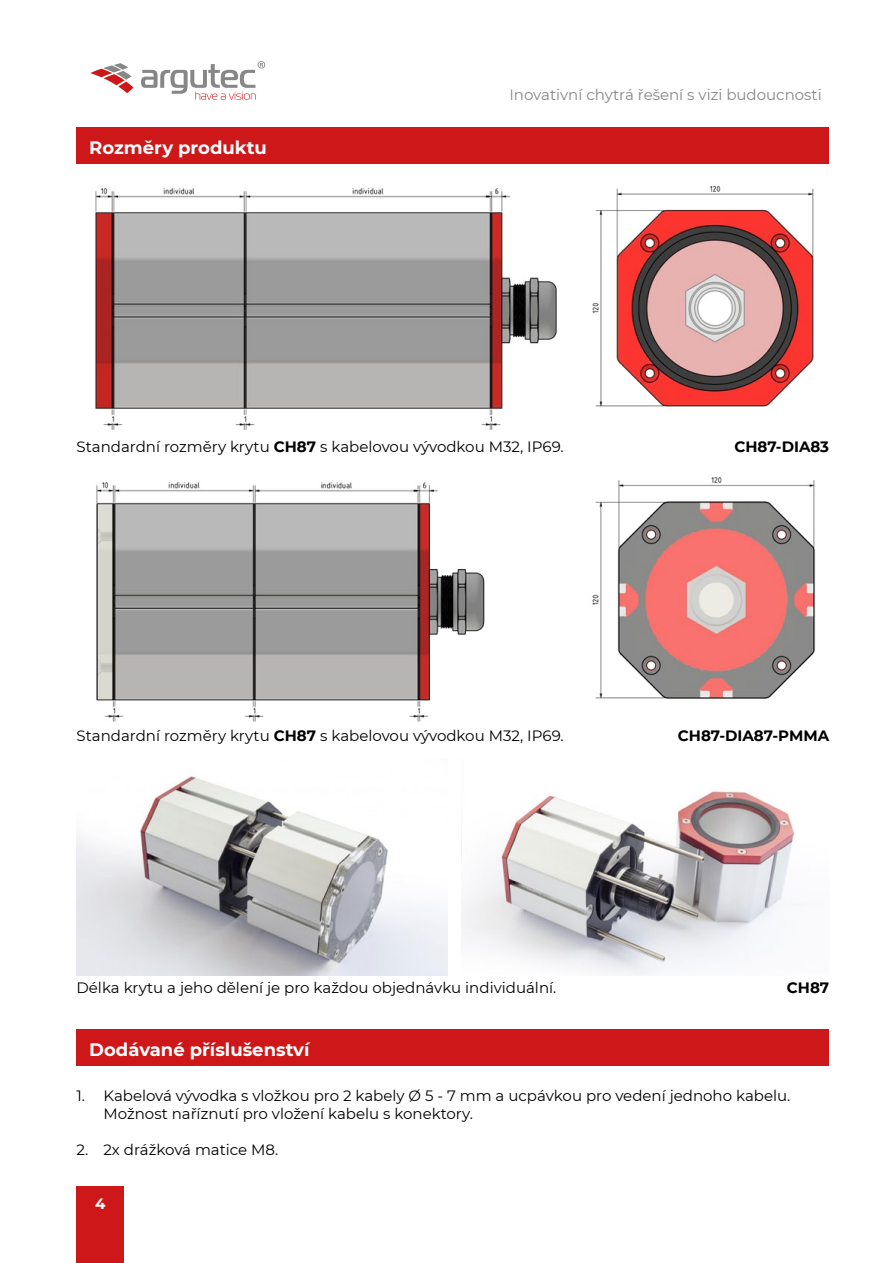
<style>
.page{position:relative;width:893px;height:1263px;background:#fff}
.page>*{position:absolute;margin:0;border:0;box-sizing:border-box;transform-origin:0 0}
.t1{font:700 18px "Montserrat";color:#fff}
.t2{font:15px/18px "Montserrat";color:#000}
.t3{font:15px "Montserrat";color:#878787}
.t4{font:700 15px "Montserrat";color:#000}
.t5{font:700 15px "Montserrat";color:#fff}
.s1{font-weight:700}
</style>
<div class="page">
<svg style="left:90px;top:63px;width:44px;height:30px"></svg>
<svg style="left:141px;top:61px;width:124px;height:39px"></svg>
<div style="left:77px;top:1186px;width:47px;height:77px;background:#cd1719"></div>
<div style="left:77px;top:128px;width:752px;height:36px;background:#cd1719"></div>
<div style="left:77px;top:1029px;width:752px;height:36px;background:#cd1719"></div>
<img style="left:95px;top:185px;width:719px;height:245px">
<img style="left:96px;top:477px;width:720px;height:245px">
<img style="left:77px;top:776px;width:371px;height:199px">
<img style="left:461px;top:791px;width:334px;height:183px">
<p class="t1" style="left:89px;top:135px;width:179px">Rozměry produktu</p>
<p class="t3" style="left:509px;top:84px;width:314px">Inovativní chytrá řešení s vizi budoucnosti</p>
<p class="t2" style="left:77px;top:437px;width:489px">Standardní rozměry krytu <span class="s1">CH87</span> s kabelovou vývodkou M32, IP69.</p>
<p class="t4" style="left:734px;top:436px;width:96px">CH87-DIA83</p>
<p class="t2" style="left:77px;top:726px;width:489px">Standardní rozměry krytu <span class="s1">CH87</span> s kabelovou vývodkou M32, IP69.</p>
<p class="t4" style="left:678px;top:724px;width:153px">CH87-DIA87-PMMA</p>
<p class="t2" style="left:77px;top:978px;width:481px">Délka krytu a jeho dělení je pro každou objednávku individuální.</p>
<p class="t4" style="left:787px;top:977px;width:44px">CH87</p>
<p class="t1" style="left:89px;top:1036px;width:222px">Dodávané příslušenství</p>
<p class="t2" style="left:104px;top:1086px;width:688px;text-indent:-27px">1. Kabelová vývodka s vložkou pro 2 kabely Ø 5 - 7 mm a ucpávkou pro vedení jednoho kabelu.<br>Možnost naříznutí pro vložení kabelu s konektory.</p>
<p class="t2" style="left:77px;top:1140px;width:203px">2. 2x drážková matice M8.</p>
<p class="t5" style="left:95px;top:1193px;width:12px">4</p>
</div>
